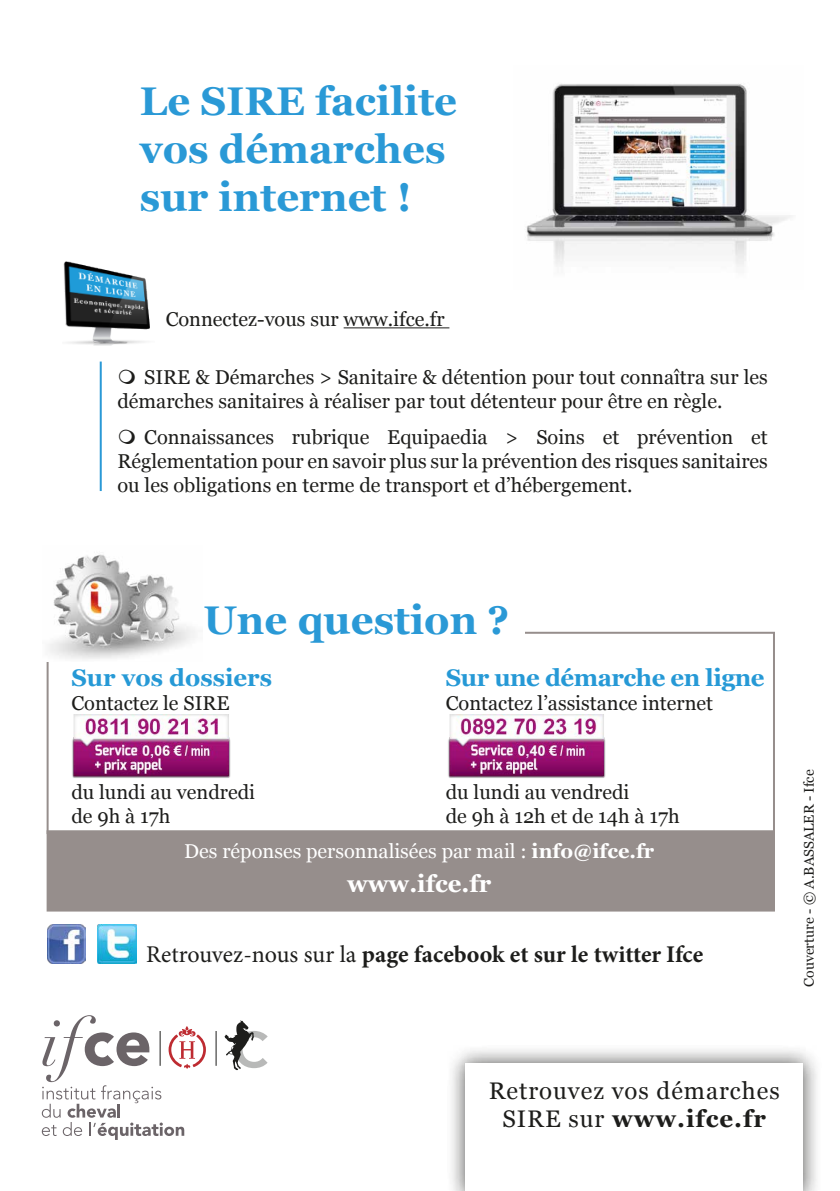
<style>
.page{position:relative;width:840px;height:1191px;background:#fff}
.page>*{position:absolute;margin:0;border:0;box-sizing:border-box;transform-origin:0 0}
.t1{font:700 40px/48px "Georgia";color:#2a99d6}
.t2{font:700 24px "Minion Pro";color:#1d1d1b}
.t3{font:24px/28.8px "Georgia";letter-spacing:.04em;color:#1d1d1b;text-align:center}
.t4{font:700 24px "Georgia";letter-spacing:-.02em;color:#2699d6}
.t5{font:700 24px "Georgia";color:#2699d6}
.t6{font:700 24px "Georgia";color:#fff}
.t7{font:20px/24px "Georgia";color:#1d1d1b}
.t8{font:20px "Georgia";color:#fff}
.t9{font:14px "Georgia";color:#1d1d1b}
.s1{font-weight:700}
.s2{font-weight:400}
</style>
<div class="page">
<hr style="left:216px;top:1031px;width:1px;height:34px;background:#1d1d1b">
<hr style="left:26px;top:1031px;width:1px;height:105px;background:#1d1d1b">
<svg style="left:224px;top:1020px;width:43px;height:50px"></svg>
<svg style="left:42px;top:1015px;width:164px;height:125px"></svg>
<img style="left:526px;top:83px;width:265px;height:184px">
<div style="left:446px;top:1044px;width:375px;height:147px;background:#1d1d1b;opacity:.75"></div>
<div style="left:465px;top:1063px;width:337px;height:128px;background:#fff"></div>
<hr style="left:343px;top:327px;width:106px;height:1px;background:#1d1d1b">
<hr style="left:100px;top:361px;width:2px;height:130px;background:#2a99d6">
<img style="left:63px;top:261px;width:87px;height:84px">
<img style="left:47px;top:924px;width:39px;height:39px">
<img style="left:98px;top:924px;width:38px;height:39px">
<div style="left:47px;top:830px;width:727px;height:81px;background:#968e8c;border:2px solid #968e8c"></div>
<img style="left:49px;top:554px;width:146px;height:105px">
<img style="left:72px;top:715px;width:159px;height:63px">
<img style="left:448px;top:715px;width:158px;height:63px">
<h1 class="t1" style="left:140px;top:77px;width:318px">Le SIRE facilite vos démarches sur internet !</h1>
<p class="t7" style="left:165px;top:308px;width:280px">Connectez-vous sur www.ifce.fr</p>
<p class="t7" style="left:117px;top:366px;width:651px;text-indent:27px">SIRE &amp; Démarches &gt; Sanitaire &amp; détention pour tout connaîtra sur les démarches sanitaires à réaliser par tout détenteur pour être en règle.</p>
<p class="t7" style="left:117px;top:425px;width:651px;text-align:justify;text-indent:27px">Connaissances rubrique Equipaedia &gt; Soins et prévention et Réglementation pour en savoir plus sur la prévention des risques sanitaires ou les obligations en terme de transport et d’hébergement.</p>
<h1 class="t1" style="left:203px;top:596px;width:307px">Une question ?</h1>
<p class="t5" style="left:71px;top:662px;width:202px">Sur vos dossiers</p>
<p class="t7" style="left:71px;top:691px;width:160px">Contactez le SIRE</p>
<p class="t4" style="left:445px;top:662px;width:320px">Sur une démarche en ligne</p>
<p class="t7" style="left:445px;top:691px;width:269px">Contactez l’assistance internet</p>
<p class="t7" style="left:71px;top:780px;width:185px">du lundi au vendredi de 9h à 17h</p>
<p class="t7" style="left:445px;top:780px;width:235px">du lundi au vendredi<br>de 9h à 12h et de 14h à 17h</p>
<p class="t8" style="left:184px;top:838px;width:471px">Des réponses personnalisées par mail : <span class="s1">info@ifce.fr</span></p>
<p class="t6" style="left:347px;top:868px;width:146px">www.ifce.fr</p>
<p class="t2" style="left:146px;top:937px;width:558px"><span class="s2">Retrouvez-nous sur la</span> page facebook et sur le twitter Ifce</p>
<p class="t9" style="left:799px;top:986px;width:219px;rotate:-90deg">Couverture - © A.BASSALER - Ifce</p>
<p class="t3" style="left:488px;top:1076px;width:292px">Retrouvez vos démarches<br>SIRE sur <span class="s1">www.ifce.fr</span></p>
</div>
